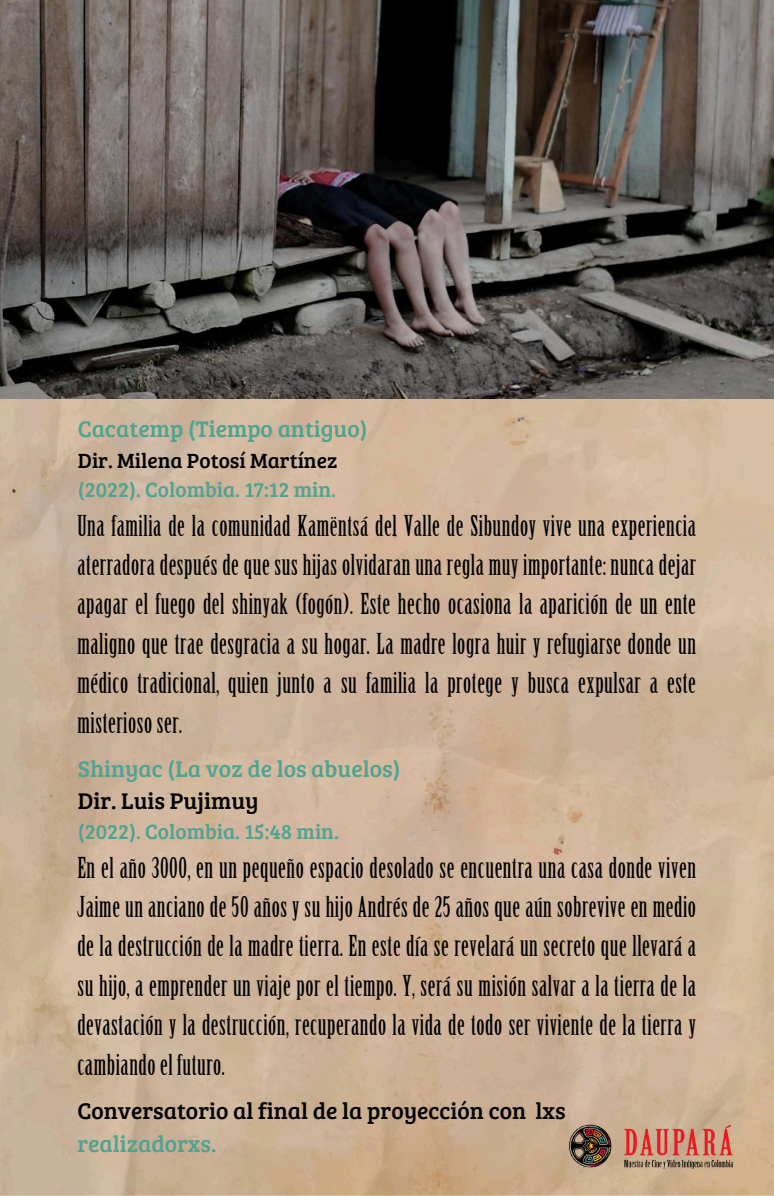
<style>
.page{position:relative;width:774px;height:1196px;background:#fff}
.page>*{position:absolute;margin:0;border:0;box-sizing:border-box;transform-origin:0 0}
.t1{font:28.12px/39.4px "Birch";letter-spacing:.02em;color:#000;text-align:justify}
.t2{font:23.44px "Bree Serif";color:#4ea391}
.t3{font:23.44px "Bree Serif";color:#000}
.t4{font:21.25px "Bree Serif";color:#4ea391}
.t5{font:21.25px "Bree Serif";color:#000}
</style>
<div class="page">
<img style="left:0;top:399px;width:773px;height:796px">
<img style="left:527px;top:1096px;width:246px;height:99px">
<img style="left:0;top:0;width:773px;height:399px">
<p class="t2" style="left:78px;top:412px;width:291px">Cacatemp (Tiempo antiguo)</p>
<p class="t5" style="left:78px;top:445px;width:261px">Dir. Milena Potosí Martínez</p>
<p class="t4" style="left:78px;top:474px;width:259px">(2022). Colombia. 17:12 min.</p>
<p class="t1" style="left:77px;top:507px;width:620px">Una familia de la comunidad Kamëntsá del Valle de Sibundoy vive una experiencia aterradora después de que sus hijas olvidaran una regla muy importante: nunca dejar apagar el fuego del shinyak (fogón). Este hecho ocasiona la aparición de un ente maligno que trae desgracia a su hogar. La madre logra huir y refugiarse donde un médico tradicional, quien junto a su familia la protege y busca expulsar a este misterioso ser.</p>
<p class="t2" style="left:78px;top:751px;width:324px">Shinyac (La voz de los abuelos)</p>
<p class="t3" style="left:78px;top:783px;width:182px">Dir. Luis Pujimuy</p>
<p class="t4" style="left:78px;top:816px;width:262px">(2022). Colombia. 15:48 min.</p>
<p class="t1" style="left:77px;top:849px;width:620px">En el año 3000, en un pequeño espacio desolado se encuentra una casa donde viven Jaime un anciano de 50 años y su hijo Andrés de 25 años que aún sobrevive en medio de la destrucción de la madre tierra. En este día se revelará un secreto que llevará a su hijo, a emprender un viaje por el tiempo. Y, será su misión salvar a la tierra de la devastación y la destrucción, recuperando la vida de todo ser viviente de la tierra y cambiando el futuro.</p>
<p class="t3" style="left:77px;top:1093px;width:489px">Conversatorio al final de la proyección con lxs</p>
<p class="t2" style="left:77px;top:1126px;width:140px">realizadorxs.</p>
</div>
